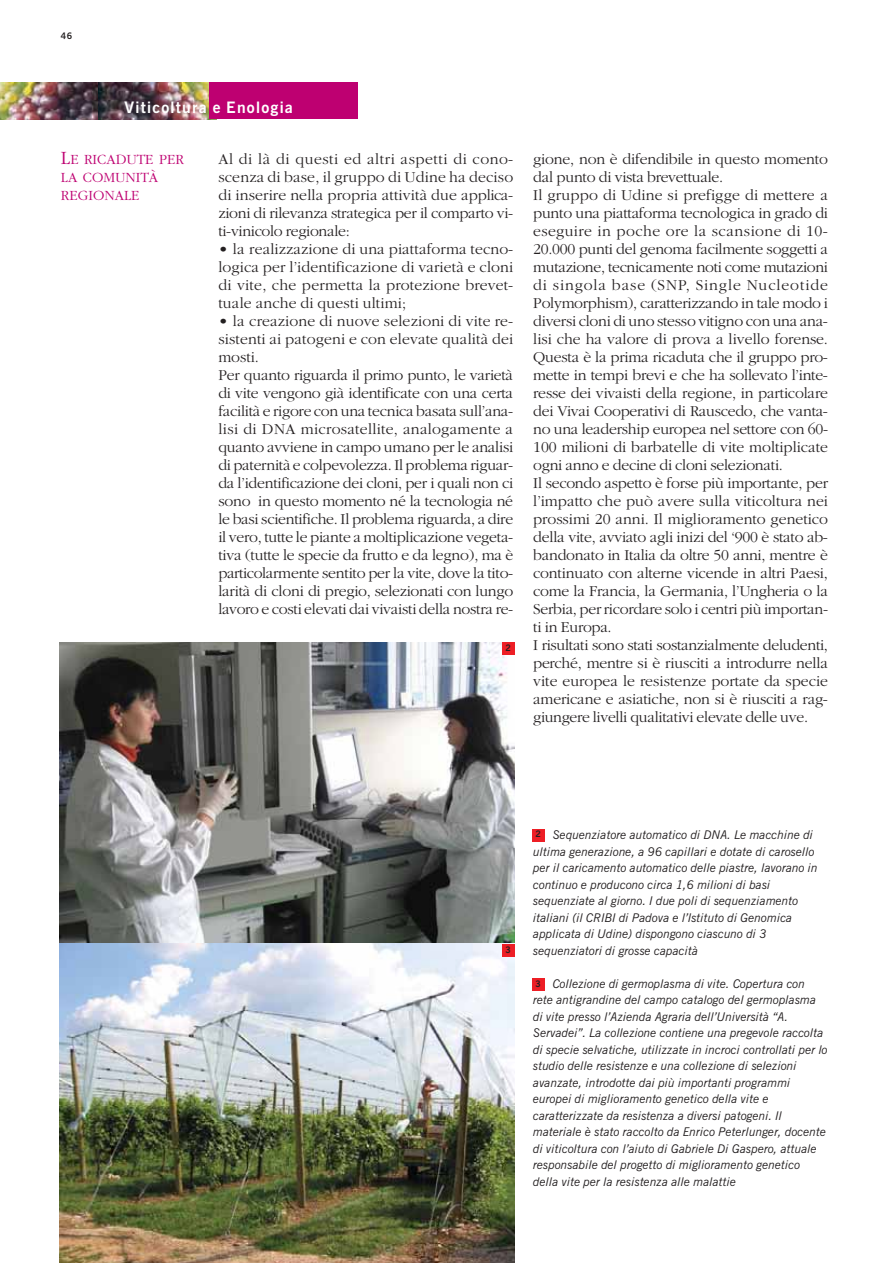
<style>
.page{position:relative;width:893px;height:1263px;background:#fff}
.page>*{position:absolute;margin:0;border:0;box-sizing:border-box;transform-origin:0 0}
.t1{font:300 15.75px/18px "Garamond";letter-spacing:-.015em;color:#231f20}
.t2{font:700 15.75px "News Gothic BT";letter-spacing:.08em;color:#fff}
.t3{font:300 14.7px/18px "Garamond";color:#be0071}
.t4{font:italic 12px/16.5px "News Gothic BT";color:#231f20}
.t5{font:700 9px "News Gothic BT";color:#231f20}
.s1{font-size:19.5px}
</style>
<div class="page">
<img style="left:59px;top:643px;width:455px;height:620px">
<div style="left:502px;top:643px;width:12px;height:12px;background:#ed1e25"></div>
<div style="left:502px;top:944px;width:12px;height:13px;background:#ed1e25"></div>
<div style="left:531px;top:829px;width:13px;height:12px;background:#ed1e25"></div>
<div style="left:531px;top:978px;width:13px;height:13px;background:#ed1e25"></div>
<img style="left:0;top:83px;width:99px;height:36px">
<img style="left:99px;top:83px;width:110px;height:36px">
<div style="left:209px;top:83px;width:148px;height:36px;background:#be0071"></div>
<p class="t5" style="left:61px;top:33px;width:13px">46</p>
<p class="t2" style="left:125px;top:101px;width:170px">Viticoltura e Enologia</p>
<p class="t3" style="left:61px;top:151px;width:124px"><span class="s1">L</span>E RICADUTE PER<br>LA COMUNITÀ<br>REGIONALE</p>
<p class="t1" style="left:218px;top:151px;width:296px;text-align:justify">Al di là di questi ed altri aspetti di cono&shy;scenza di base, il gruppo di Udine ha deciso di inserire nella propria attività due applica&shy;zioni di rilevanza strategica per il comparto vi&shy;ti-vinicolo regionale:</p>
<p class="t1" style="left:218px;top:241px;width:296px;text-align:justify">• la realizzazione di una piattaforma tecno&shy;logica per l’identificazione di varietà e cloni di vite, che permetta la protezione brevet&shy;tuale anche di questi ultimi;</p>
<p class="t1" style="left:218px;top:313px;width:296px">• la creazione di nuove selezioni di vite re&shy;sistenti ai patogeni e con elevate qualità dei mosti.<br>Per quanto riguarda il primo punto, le varietà di vite vengono già identificate con una certa facilità e rigore con una tecnica basata sull’ana&shy;lisi di DNA microsatellite, analogamente a quanto avviene in campo umano per le analisi di paternità e colpevolezza. Il problema riguar&shy;da l’identificazione dei cloni, per i quali non ci sono in questo momento né la tecnologia né le basi scientifiche. Il problema riguarda, a dire il vero, tutte le piante a moltiplicazione vegeta&shy;tiva (tutte le specie da frutto e da legno), ma è particolarmente sentito per la vite, dove la tito&shy;larità di cloni di pregio, selezionati con lungo lavoro e costi elevati dai vivaisti della nostra re-</p>
<p class="t5" style="left:505px;top:645px;width:7px">2</p>
<p class="t1" style="left:533px;top:151px;width:296px">gione, non è difendibile in questo momento dal punto di vista brevettuale.<br>Il gruppo di Udine si prefigge di mettere a punto una piattaforma tecnologica in grado di eseguire in poche ore la scansione di 10- 20.000 punti del genoma facilmente soggetti a mutazione, tecnicamente noti come mutazioni di singola base (SNP, Single Nucleotide Polymorphism), caratterizzando in tale modo i diversi cloni di uno stesso vitigno con una ana&shy;lisi che ha valore di prova a livello forense.<br>Questa è la prima ricaduta che il gruppo pro&shy;mette in tempi brevi e che ha sollevato l’inte&shy;resse dei vivaisti della regione, in particolare dei Vivai Cooperativi di Rauscedo, che vanta&shy;no una leadership europea nel settore con 60- 100 milioni di barbatelle di vite moltiplicate ogni anno e decine di cloni selezionati.<br>Il secondo aspetto è forse più importante, per l’impatto che può avere sulla viticoltura nei prossimi 20 anni. Il miglioramento genetico della vite, avviato agli inizi del ‘900 è stato ab&shy;bandonato in Italia da oltre 50 anni, mentre è continuato con alterne vicende in altri Paesi, come la Francia, la Germania, l’Ungheria o la Serbia, per ricordare solo i centri più importan&shy;ti in Europa.<br>I risultati sono stati sostanzialmente deludenti, perché, mentre si è riusciti a introdurre nella vite europea le resistenze portate da specie americane e asiatiche, non si è riusciti a rag&shy;giungere livelli qualitativi elevate delle uve.</p>
<p class="t5" style="left:505px;top:946px;width:7px">3</p>
<p class="t4" style="left:533px;top:828px;width:286px;text-indent:19px">Sequenziatore automatico di DNA. Le macchine di ultima generazione, a 96 capillari e dotate di carosello per il caricamento automatico delle piastre, lavorano in continuo e producono circa 1,6 milioni di basi sequenziate al giorno. I due poli di sequenziamento italiani (il CRIBI di Padova e l’Istituto di Genomica applicata di Udine) dispongono ciascuno di 3 sequenziatori di grosse capacità</p>
<p class="t4" style="left:533px;top:977px;width:296px;text-indent:19px">Collezione di germoplasma di vite. Copertura con rete antigrandine del campo catalogo del germoplasma di vite presso l’Azienda Agraria dell’Università “A.<br>Servadei”. La collezione contiene una pregevole raccolta di specie selvatiche, utilizzate in incroci controllati per lo studio delle resistenze e una collezione di selezioni avanzate, introdotte dai più importanti programmi europei di miglioramento genetico della vite e caratterizzate da resistenza a diversi patogeni. Il materiale è stato raccolto da Enrico Peterlunger, docente di viticoltura con l’aiuto di Gabriele Di Gaspero, attuale responsabile del progetto di miglioramento genetico della vite per la resistenza alle malattie</p>
<p class="t5" style="left:535px;top:831px;width:7px">2</p>
<p class="t5" style="left:535px;top:980px;width:7px">3</p>
</div>
